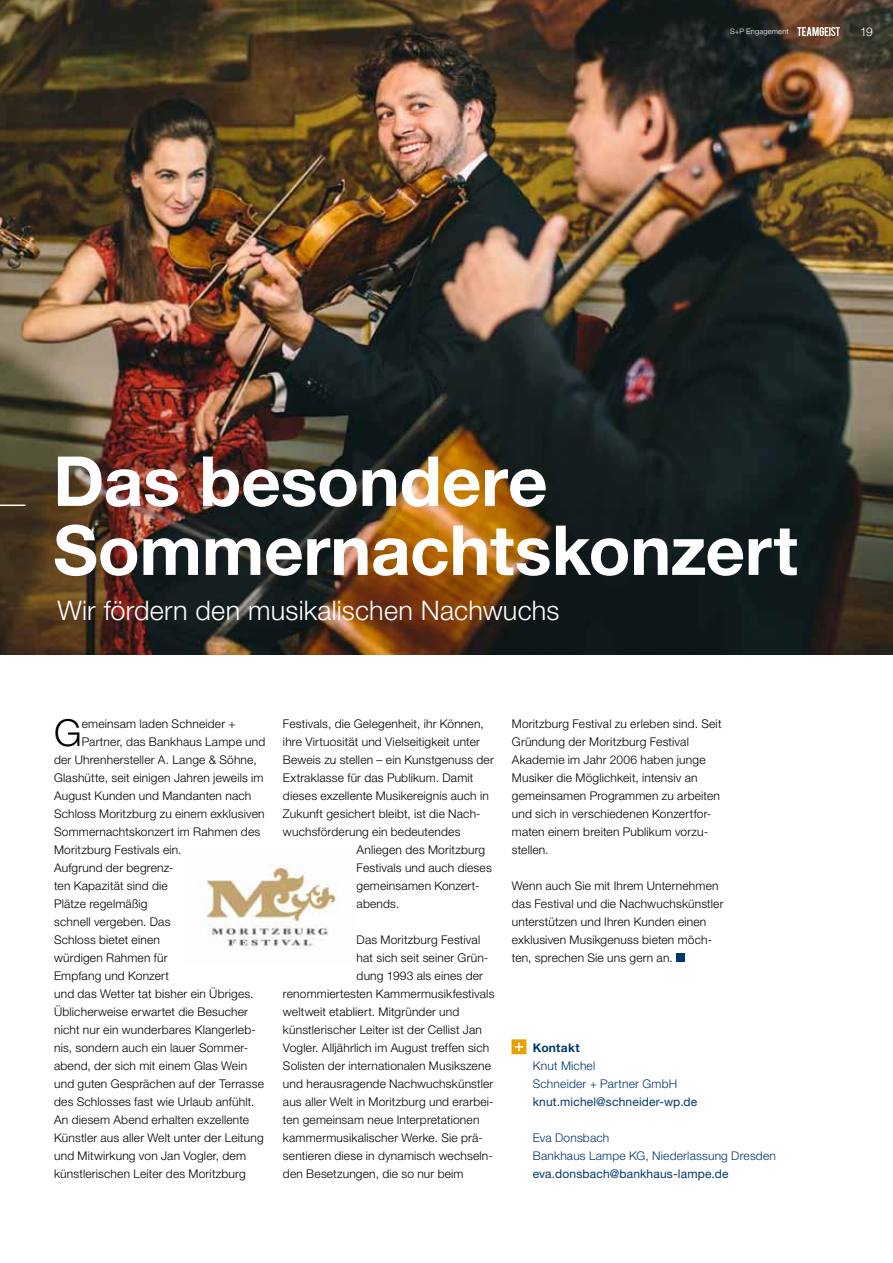
<style>
.page{position:relative;width:893px;height:1263px;background:#fff}
.page>*{position:absolute;margin:0;border:0;box-sizing:border-box;transform-origin:0 0}
.t1{font:700 69px/69px "Helvetica Neue LT Std";letter-spacing:-.005em;color:#fff}
.t2{font:300 37.2px "Helvetica Neue LT Std";color:#000}
.t3{font:300 27px "Helvetica Neue LT Std";letter-spacing:.005em;color:#fff}
.t4{font:300 12px/18px "Helvetica Neue LT Std";letter-spacing:.015em;color:#000}
.t5{font:300 12px/18px "Helvetica Neue LT Std";letter-spacing:.015em;color:#00386b}
.t6{font:12px "Helvetica Neue LT Std";letter-spacing:.01em;color:#00386b}
.t7{font:700 12px "Helvetica Neue LT Std";color:#00386b}
.t8{font:300 12px "Helvetica Neue LT Std";color:#fff}
.t9{font:300 7.5px "Helvetica Neue LT Std";letter-spacing:.025em;color:#fff}
.s1{font-weight:700;color:#00386b}
</style>
<div class="page">
<img style="left:0;top:0;width:893px;height:655px">
<svg style="left:512px;top:1039px;width:14px;height:15px"></svg>
<img style="left:202px;top:864px;width:135px;height:86px">
<svg style="left:797px;top:27px;width:43px;height:9px"></svg>
<hr style="left:0;top:504px;width:26px;height:2px;background:#fff">
<p class="t9" style="left:730px;top:27px;width:60px">S+P Engagement</p>
<p class="t8" style="left:860px;top:25px;width:14px">19</p>
<h1 class="t1" style="left:53px;top:445px;width:746px">Das besondere<br>Sommernachtskonzert</h1>
<h3 class="t3" style="left:57px;top:594px;width:504px">Wir fördern den musikalischen Nachwuchs</h3>
<h2 class="t2" style="left:54px;top:710px;width:29px">G</h2>
<p class="t4" style="left:82px;top:714px;width:156px">emeinsam laden Schneider +</p>
<p class="t4" style="left:82px;top:732px;width:185px">Partner, das Bankhaus Lampe und</p>
<p class="t4" style="left:54px;top:750px;width:204px">der Uhrenhersteller A. Lange &amp; Söhne,</p>
<p class="t4" style="left:54px;top:768px;width:211px">Glashütte, seit einigen Jahren jeweils im</p>
<p class="t4" style="left:54px;top:786px;width:199px">August Kunden und Mandanten nach</p>
<p class="t4" style="left:54px;top:804px;width:212px">Schloss Moritzburg zu einem exklusiven</p>
<p class="t4" style="left:54px;top:822px;width:208px">Sommernachtskonzert im Rahmen des</p>
<p class="t4" style="left:54px;top:840px;width:129px">Moritzburg Festivals ein.</p>
<p class="t4" style="left:54px;top:858px;width:121px">Aufgrund der begrenz-</p>
<p class="t4" style="left:54px;top:876px;width:115px">ten Kapazität sind die</p>
<p class="t4" style="left:54px;top:894px;width:95px">Plätze regelmäßig</p>
<p class="t4" style="left:54px;top:912px;width:118px">schnell vergeben. Das</p>
<p class="t4" style="left:54px;top:930px;width:107px">Schloss bietet einen</p>
<p class="t4" style="left:54px;top:948px;width:115px">würdigen Rahmen für</p>
<p class="t4" style="left:54px;top:966px;width:117px">Empfang und Konzert</p>
<p class="t4" style="left:54px;top:984px;width:201px">und das Wetter tat bisher ein Übriges.</p>
<p class="t4" style="left:54px;top:1002px;width:195px">Üblicherweise erwartet die Besucher</p>
<p class="t4" style="left:54px;top:1020px;width:203px">nicht nur ein wunderbares Klangerleb-</p>
<p class="t4" style="left:54px;top:1038px;width:195px">nis, sondern auch ein lauer Sommer-</p>
<p class="t4" style="left:54px;top:1056px;width:195px">abend, der sich mit einem Glas Wein</p>
<p class="t4" style="left:54px;top:1074px;width:211px">und guten Gesprächen auf der Terrasse</p>
<p class="t4" style="left:54px;top:1092px;width:202px">des Schlosses fast wie Urlaub anfühlt.</p>
<p class="t4" style="left:54px;top:1110px;width:197px">An diesem Abend erhalten exzellente</p>
<p class="t4" style="left:54px;top:1128px;width:211px">Künstler aus aller Welt unter der Leitung</p>
<p class="t4" style="left:54px;top:1146px;width:193px">und Mitwirkung von Jan Vogler, dem</p>
<p class="t4" style="left:54px;top:1164px;width:193px">künstlerischen Leiter des Moritzburg</p>
<p class="t4" style="left:283px;top:714px;width:202px">Festivals, die Gelegenheit, ihr Können,</p>
<p class="t4" style="left:283px;top:732px;width:198px">ihre Virtuosität und Vielseitigkeit unter</p>
<p class="t4" style="left:283px;top:750px;width:212px">Beweis zu stellen – ein Kunstgenuss der</p>
<p class="t4" style="left:283px;top:768px;width:192px">Extraklasse für das Publikum. Damit</p>
<p class="t4" style="left:283px;top:786px;width:207px">dieses exzellente Musikereignis auch in</p>
<p class="t4" style="left:283px;top:804px;width:199px">Zukunft gesichert bleibt, ist die Nach-</p>
<p class="t4" style="left:283px;top:822px;width:179px">wuchsförderung ein bedeutendes</p>
<p class="t4" style="left:357px;top:840px;width:130px">Anliegen des Moritzburg</p>
<p class="t4" style="left:357px;top:858px;width:137px">Festivals und auch dieses</p>
<p class="t4" style="left:357px;top:876px;width:124px">gemeinsamen Konzert-</p>
<p class="t4" style="left:357px;top:894px;width:44px">abends.</p>
<p class="t4" style="left:357px;top:930px;width:125px">Das Moritzburg Festival</p>
<p class="t4" style="left:357px;top:948px;width:133px">hat sich seit seiner Grün-</p>
<p class="t4" style="left:357px;top:966px;width:128px">dung 1993 als eines der</p>
<p class="t4" style="left:283px;top:984px;width:213px">renommiertesten Kammermusikfestivals</p>
<p class="t4" style="left:283px;top:1002px;width:178px">weltweit etabliert. Mitgründer und</p>
<p class="t4" style="left:283px;top:1020px;width:200px">künstlerischer Leiter ist der Cellist Jan</p>
<p class="t4" style="left:283px;top:1038px;width:208px">Vogler. Alljährlich im August treffen sich</p>
<p class="t4" style="left:283px;top:1056px;width:209px">Solisten der internationalen Musikszene</p>
<p class="t4" style="left:283px;top:1074px;width:212px">und herausragende Nachwuchskünstler</p>
<p class="t4" style="left:283px;top:1092px;width:212px">aus aller Welt in Moritzburg und erarbei-</p>
<p class="t4" style="left:283px;top:1110px;width:198px">ten gemeinsam neue Interpretationen</p>
<p class="t4" style="left:283px;top:1128px;width:201px">kammermusikalischer Werke. Sie prä-</p>
<p class="t4" style="left:283px;top:1146px;width:211px">sentieren diese in dynamisch wechseln-</p>
<p class="t4" style="left:283px;top:1164px;width:182px">den Besetzungen, die so nur beim</p>
<p class="t4" style="left:512px;top:714px;width:211px">Moritzburg Festival zu erleben sind. Seit Gründung der Moritzburg Festival Akademie im Jahr 2006 haben junge Musiker die Möglichkeit, intensiv an gemeinsamen Programmen zu arbeiten und sich in verschiedenen Konzertfor&shy;maten einem breiten Publikum vorzu&shy;stellen.</p>
<p class="t4" style="left:512px;top:876px;width:213px">Wenn auch Sie mit Ihrem Unternehmen das Festival und die Nachwuchskünstler unterstützen und Ihren Kunden einen exklusiven Musikgenuss bieten möch&shy;ten, sprechen Sie uns gern an.<span class="s1">I</span></p>
<p class="t7" style="left:533px;top:1040px;width:48px">Kontakt</p>
<p class="t5" style="left:533px;top:1056px;width:146px">Knut Michel<br>Schneider + Partner GmbH</p>
<p class="t6" style="left:533px;top:1094px;width:166px">knut.michel@schneider-wp.de</p>
<p class="t5" style="left:533px;top:1128px;width:245px">Eva Donsbach<br>Bankhaus Lampe KG, Niederlassung Dresden</p>
<p class="t6" style="left:533px;top:1166px;width:197px">eva.donsbach@bankhaus-lampe.de</p>
</div>
